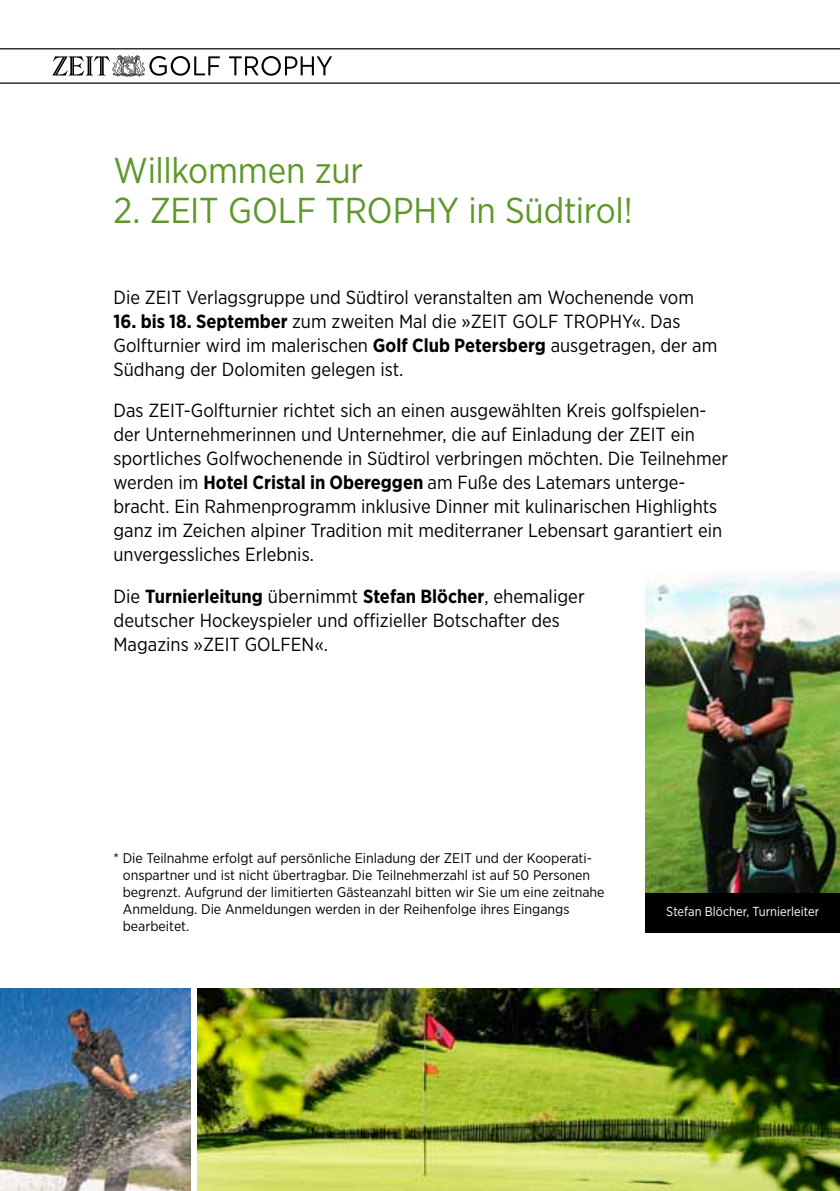
<style>
.page{position:relative;width:840px;height:1191px;background:#fff}
.page>*{position:absolute;margin:0;border:0;box-sizing:border-box;transform-origin:0 0}
.t1{font:36px "Gotham Narrow";letter-spacing:-.005em;color:#5e9829}
.t2{font:19px/24px "Gotham Narrow";color:#000}
.t3{font:14px/16.8px "Gotham Narrow";color:#000}
.t4{font:13px "Gotham Narrow";color:#fff}
.s1{font-weight:700}
</style>
<div class="page">
<img style="left:645px;top:571px;width:194px;height:322px">
<hr style="left:0;top:48px;width:839px;height:1px;background:#000">
<hr style="left:0;top:82px;width:839px;height:2px;background:#000">
<div style="left:645px;top:893px;width:194px;height:40px;background:#000"></div>
<img style="left:197px;top:988px;width:642px;height:203px">
<img style="left:0;top:988px;width:190px;height:203px">
<svg style="left:52px;top:55px;width:280px;height:22px"></svg>
<h1 class="t1" style="left:113px;top:148px;width:251px">Willkommen zur</h1>
<h1 class="t1" style="left:113px;top:188px;width:520px">2. ZEIT GOLF TROPHY in Südtirol!</h1>
<p class="t2" style="left:113px;top:285px;width:581px">Die ZEIT Verlagsgruppe und Südtirol veranstalten am Wochenende vom</p>
<p class="t2" style="left:113px;top:309px;width:605px"><span class="s1">16. bis 18. September</span> zum zweiten Mal die »ZEIT GOLF TROPHY«. Das<br>Golfturnier wird im malerischen <span class="s1">Golf Club Petersberg</span> ausgetragen, der am<br>Südhang der Dolomiten gelegen ist.</p>
<p class="t2" style="left:113px;top:398px;width:615px">Das ZEIT-Golfturnier richtet sich an einen ausgewählten Kreis golfspielen&shy;der Unternehmerinnen und Unternehmer, die auf Einladung der ZEIT ein sportliches Golfwochenende in Südtirol verbringen möchten. Die Teilnehmer werden im <span class="s1">Hotel Cristal in Obereggen</span> am Fuße des Latemars unterge&shy;bracht. Ein Rahmenprogramm inklusive Dinner mit kulinarischen Highlights ganz im Zeichen alpiner Tradition mit mediterraner Lebensart garantiert ein unvergessliches Erlebnis.</p>
<p class="t2" style="left:113px;top:583px;width:472px">Die <span class="s1">Turnierleitung</span> übernimmt <span class="s1">Stefan Blöcher</span>, ehemaliger deutscher Hockeyspieler und offizieller Botschafter des<br>Magazins »ZEIT GOLFEN«.</p>
<p class="t3" style="left:123px;top:849px;width:483px;text-indent:-9px">* Die Teilnahme erfolgt auf persönliche Einladung der ZEIT und der Kooperati&shy;onspartner und ist nicht übertragbar. Die Teilnehmerzahl ist auf 50 Personen begrenzt. Aufgrund der limitierten Gästeanzahl bitten wir Sie um eine zeitnahe Anmeldung. Die Anmeldungen werden in der Reihenfolge ihres Eingangs bearbeitet.</p>
<p class="t4" style="left:666px;top:903px;width:154px">Stefan Blöcher, Turnierleiter</p>
</div>
